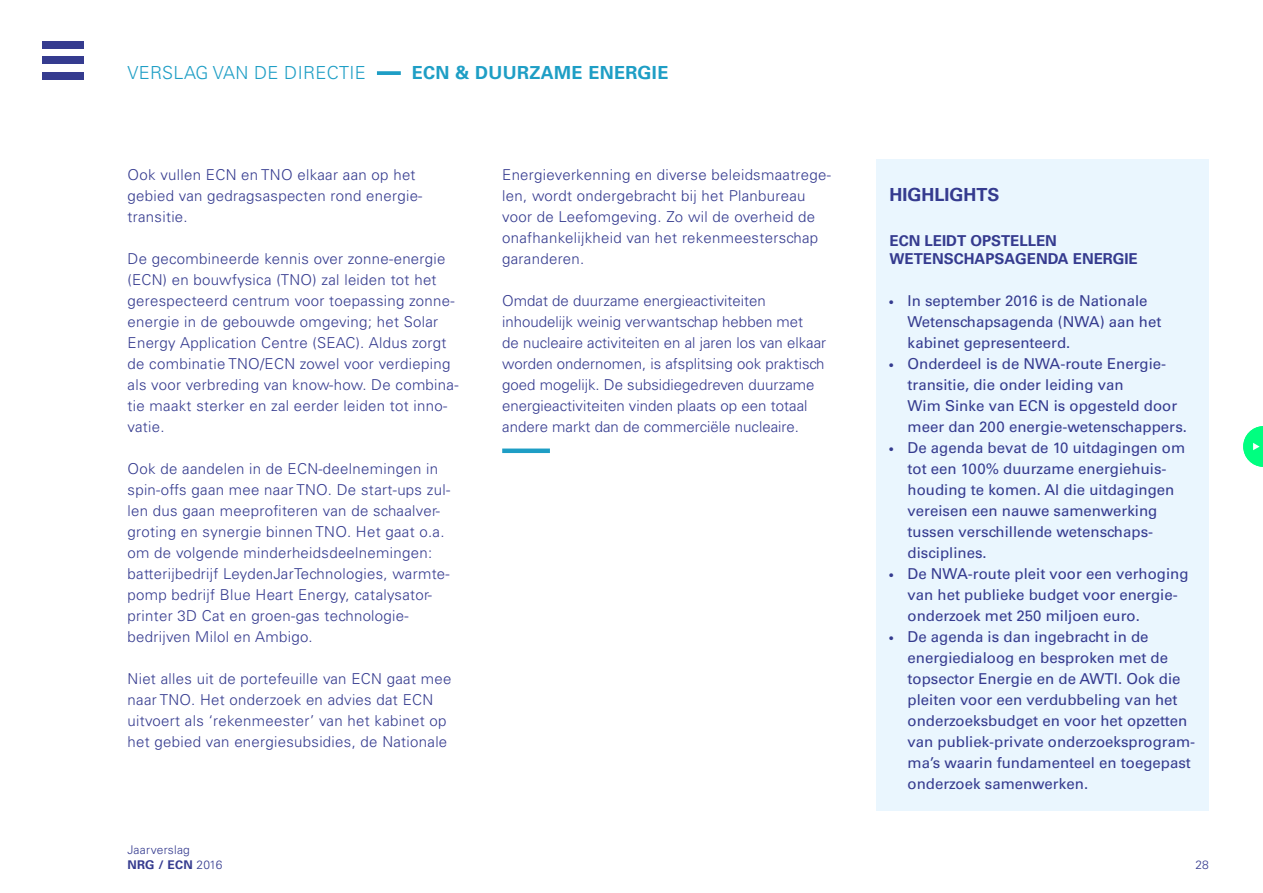
<style>
.page{position:relative;width:1263px;height:893px;background:#fff}
.page>*{position:absolute;margin:0;border:0;box-sizing:border-box;transform-origin:0 0}
.t1{font:300 18px "Univers LT Std";letter-spacing:.02em;color:#1e9ec5}
.t2{font:700 18px "Univers LT Std";letter-spacing:.02em;color:#1e9ec5}
.t3{font:700 18px "Univers LT Std";color:#353b8f}
.t4{font:300 15px/21px "Univers LT Std";letter-spacing:.02em;color:#353b8f}
.t5{font:15px/21px "Univers LT Std";color:#353b8f}
.t6{font:300 15px/21px "Univers LT Std";color:#353b8f}
.t7{font:700 15px/18px "Univers LT Std";color:#353b8f}
.t8{font:300 12px/15px "Univers LT Std";letter-spacing:.02em;color:#353b8f}
.s1{font-weight:700}
.s2{font-size:10.5px}
</style>
<div class="page">
<div style="left:43px;top:41px;width:41px;height:8px;background:#353b8f"></div>
<div style="left:43px;top:57px;width:41px;height:7px;background:#353b8f"></div>
<div style="left:43px;top:72px;width:41px;height:7px;background:#353b8f"></div>
<svg style="left:1243px;top:426px;width:20px;height:41px"></svg>
<svg style="left:377px;top:71px;width:24px;height:4px"></svg>
<hr style="left:502px;top:449px;width:48px;height:4px;background:#1e9ec5">
<div style="left:877px;top:159px;width:332px;height:651px;background:#eaf6fe"></div>
<p class="t1" style="left:128px;top:62px;width:240px">VERSLAG VAN DE DIRECTIE</p>
<p class="t2" style="left:412px;top:63px;width:258px">ECN &amp; DUURZAME ENERGIE</p>
<p class="t4" style="left:128px;top:164px;width:296px">Ook vullen ECN en TNO elkaar aan op het gebied van gedragsaspecten rond energie&shy;transitie.</p>
<p class="t4" style="left:128px;top:248px;width:332px">De gecombineerde kennis over zonne-energie (ECN) en bouwfysica (TNO) zal leiden tot het gerespecteerd centrum voor toepassing zonne&shy;energie in de gebouwde omgeving; het Solar Energy Application Centre (SEAC). Aldus zorgt de combinatie TNO/ECN zowel voor verdieping als voor verbreding van know-how. De combina&shy;tie maakt sterker en zal eerder leiden tot inno&shy;vatie.</p>
<p class="t4" style="left:128px;top:458px;width:324px">Ook de aandelen in de ECN-deelnemingen in spin-offs gaan mee naar TNO. De start-ups zul&shy;len dus gaan meeprofiteren van de schaalver&shy;groting en synergie binnen TNO. Het gaat o.a. om de volgende minderheidsdeelnemingen: batterijbedrijf LeydenJarTechnologies, warmte&shy;pomp bedrijf Blue Heart Energy, catalysator&shy;printer 3D Cat en groen-gas technologie-- bedrijven Milol en Ambigo.</p>
<p class="t4" style="left:128px;top:668px;width:325px">Niet alles uit de portefeuille van ECN gaat mee naar TNO. Het onderzoek en advies dat ECN uitvoert als ‘rekenmeester’ van het kabinet op het gebied van energiesubsidies, de Nationale</p>
<p class="t8" style="left:128px;top:842px;width:96px">Jaarverslag<br><span class="s1">NRG / ECN</span> 2016</p>
<p class="t4" style="left:502px;top:164px;width:330px">Energieverkenning en diverse beleidsmaatrege&shy;len, wordt ondergebracht bij het Planbureau voor de Leefomgeving. Zo wil de overheid de onafhankelijkheid van het rekenmeesterschap garanderen.</p>
<p class="t6" style="left:502px;top:290px;width:325px">Omdat de duurzame energieactiviteiten inhoudelijk weinig verwantschap hebben met<br>de nucleaire activiteiten en al jaren los van elkaar worden ondernomen, is afsplitsing ook praktisch goed mogelijk. De subsidiegedreven duurzame energieactiviteiten vinden plaats op een totaal andere markt dan de commerciële nucleaire.</p>
<p class="t3" style="left:890px;top:184px;width:112px">HIGHLIGHTS</p>
<p class="t7" style="left:890px;top:232px;width:250px">ECN LEIDT OPSTELLEN<br>WETENSCHAPSAGENDA ENERGIE</p>
<p class="t5" style="left:908px;top:290px;width:255px;text-indent:-18px"><span class="s2">•</span> In september 2016 is de Nationale<br>Wetenschapsagenda (NWA) aan het kabinet gepresenteerd.</p>
<p class="t5" style="left:908px;top:353px;width:281px;text-indent:-18px"><span class="s2">•</span> Onderdeel is de NWA-route Energie&shy;transitie, die onder leiding van<br>Wim Sinke van ECN is opgesteld door meer dan 200 energie-wetenschappers.</p>
<p class="t5" style="left:908px;top:437px;width:279px;text-indent:-18px"><span class="s2">•</span> De agenda bevat de 10 uitdagingen om tot een 100% duurzame energiehuis&shy;houding te komen. Al die uitdagingen vereisen een nauwe samenwerking tussen verschillende wetenschaps&shy;disciplines.</p>
<p class="t5" style="left:908px;top:563px;width:282px;text-indent:-18px"><span class="s2">•</span> De NWA-route pleit voor een verhoging van het publieke budget voor energie&shy;onderzoek met 250 miljoen euro.</p>
<p class="t5" style="left:908px;top:626px;width:289px;text-indent:-18px"><span class="s2">•</span> De agenda is dan ingebracht in de energiedialoog en besproken met de topsector Energie en de AWTI. Ook die pleiten voor een verdubbeling van het onderzoeksbudget en voor het opzetten van publiek-private onderzoeksprogram&shy;ma’s waarin fundamenteel en toegepast onderzoek samenwerken.</p>
<p class="t8" style="left:1195px;top:857px;width:15px">28</p>
</div>
